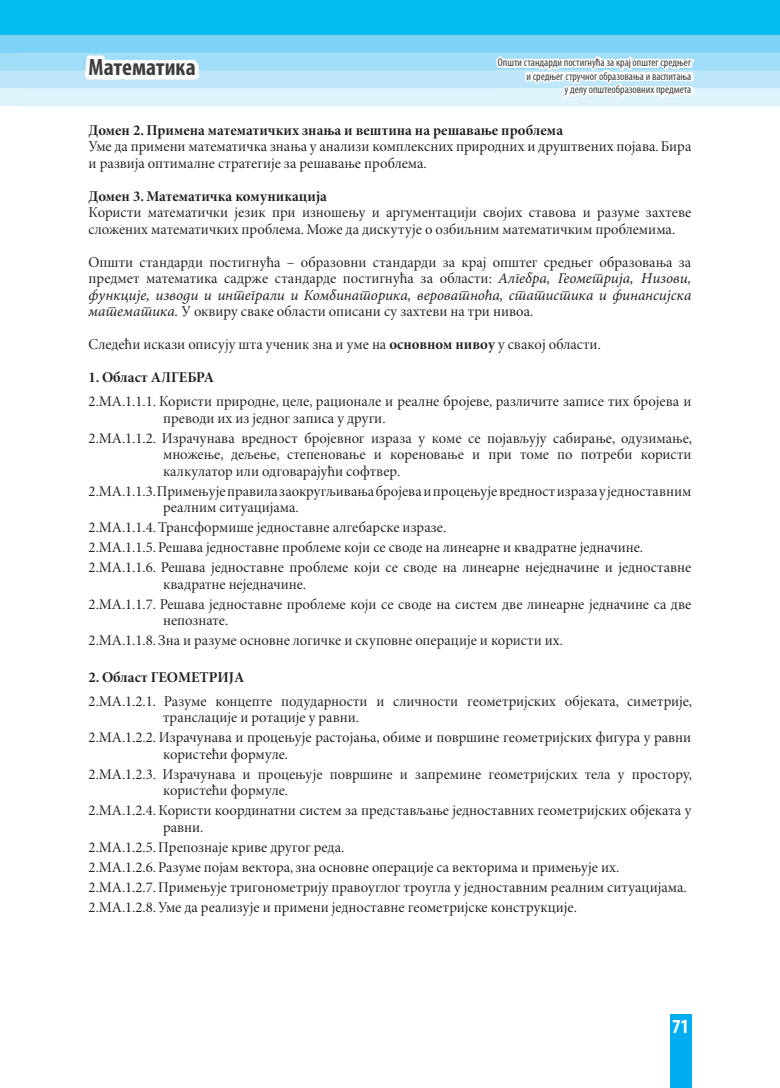
<style>
.page{position:relative;width:780px;height:1088px;background:#fff}
.page>*{position:absolute;margin:0;border:0;box-sizing:border-box;transform-origin:0 0}
.t1{font:700 condensed 23.75px "Myriad Pro";color:#3e3e3f}
.t2{font:700 condensed 20px "Myriad Pro";color:#fff}
.t3{font:15px/16.5px "Minion Pro Subh";color:#231f20}
.t4{font:15px "Minion Pro Bold Subh";color:#231f20}
.t5{font:italic 15px "Minion Pro";color:#231f20}
.t6{font:condensed 11.25px/13.5px "Myriad Pro";color:#3e3e3f;text-align:right}
.s1{font-family:"Minion Pro";font-style:italic}
.s2{font-family:"Minion Pro Bold Subh"}
</style>
<div class="page">
<div style="left:18px;top:0;width:762px;height:35px;background:#01bdf2"></div>
<div style="left:0;top:0;width:18px;height:35px;background:#01bdf2"></div>
<div style="left:18px;top:35px;width:762px;height:18px;background:#7dd3f6"></div>
<div style="left:0;top:35px;width:18px;height:18px;background:#7dd3f6"></div>
<div style="left:0;top:53px;width:18px;height:18px;background:#a0ddf8"></div>
<div style="left:0;top:71px;width:18px;height:18px;background:#bfe7fa"></div>
<svg style="left:18px;top:53px;width:762px;height:53px;background:#c2e8fa"></svg>
<div style="left:0;top:89px;width:18px;height:17px;background:#def3fc"></div>
<img style="left:86px;top:56px;width:112px;height:23px">
<img style="left:496px;top:56px;width:197px;height:41px">
<div style="left:669px;top:1014px;width:22px;height:74px;background:#00aeef"></div>
<h1 class="t1" style="left:89px;top:53px;width:109px">Математика</h1>
<p class="t6" style="left:498px;top:55px;width:195px">Општи стандарди постигнућа за крај општег средњег и средњег стручног образовања и васпитања<br>у делу општеобразовних предмета</p>
<p class="t4" style="left:89px;top:121px;width:476px">Домен 2. Примена математичких знања и вештина на решавање проблема</p>
<p class="t3" style="left:89px;top:139px;width:604px">Уме да примени математичка знања у анализи комплексних природних и друштвених појава. Бира и развија оптималне стратегије за решавање проблема.</p>
<p class="t4" style="left:89px;top:187px;width:240px">Домен 3. Математичка комуникација</p>
<p class="t3" style="left:89px;top:205px;width:604px">Користи математички језик при изношењу и аргументацији својих ставова и разуме захтеве сложених математичких проблема. Може да дискутује о озбиљним математичким проблемима.</p>
<p class="t3" style="left:89px;top:254px;width:604px">Општи стандарди постигнућа – образовни стандарди за крај општег средњег образовања за предмет математика садржe стандарде постигнућа за области: <span class="s1">Алгебра, Геометрија, Низови,</span></p>
<p class="t5" style="left:89px;top:285px;width:604px">функције, изводи и интеграли и Комбинаторика, вероватноћа, статистика и финансијска</p>
<p class="t3" style="left:89px;top:296px;width:513px;line-height:33px"><span class="s1">математика.</span> У оквиру сваке области описани су захтеви на три нивоа.<br>Следећи искази описују шта ученик зна и уме на <span class="s2">основном нивоу</span> у свакој области.</p>
<p class="t4" style="left:89px;top:369px;width:127px">1. Област АЛГЕБРА</p>
<p class="t3" style="left:163px;top:393px;width:530px;text-indent:-74px">2.МА.1.1.1. Користи природне, целе, рационале и реалне бројеве, различите записе тих бројева и преводи их из једног записа у други.</p>
<p class="t3" style="left:163px;top:430px;width:530px;text-align:justify;text-indent:-74px">2.МА.1.1.2. Израчунава вредност бројевног израза у коме се појављују сабирање, одузимање, множење, дељење, степеновање и кореновање и при томе по потреби користи калкулатор или одговарајући софтвер.</p>
<p class="t3" style="left:163px;top:483px;width:529px;text-indent:-74px">2.MA.1.1.3. Примењује правила заокругљивања бројева и процењује вредност израза у једноставним реалним ситуацијама.</p>
<p class="t3" style="left:89px;top:518px;width:604px;line-height:20px">2.MA.1.1.4. Трансформише једноставне алгебарске изразе.<br>2.МА.1.1.5. Решава једноставне проблеме који се своде на линеарне и квадратне једначине.<br>2.МА.1.1.6. Решава једноставне проблеме који се своде на линеарне неједначине и једноставне</p>
<p class="t3" style="left:89px;top:574px;width:604px;line-height:20px;text-indent:74px">квадратне неједначине.<br>2.МА.1.1.7. Решава једноставне проблеме који се своде на систем две линеарне једначине са две</p>
<p class="t3" style="left:89px;top:611px;width:475px;line-height:20px;text-indent:74px">непознате.<br>2.МА.1.1.8. Зна и разуме основне логичке и скуповне операције и користи их.</p>
<p class="t4" style="left:89px;top:668px;width:157px">2. Област ГЕОМЕТРИЈА</p>
<p class="t3" style="left:163px;top:693px;width:530px;text-indent:-74px">2.МА.1.2.1. Разуме концепте подударности и сличности геометријских објеката, симетрије, транслације и ротације у равни.</p>
<p class="t3" style="left:163px;top:729px;width:529px;text-indent:-74px">2.МА.1.2.2. Израчунава и процењује растојања, обиме и површине геометријских фигура у равни користећи формуле.</p>
<p class="t3" style="left:163px;top:766px;width:530px;text-indent:-74px">2.МА.1.2.3. Израчунава и процењује површине и запремине геометријских тела у простору, користећи формуле.</p>
<p class="t3" style="left:163px;top:802px;width:529px;text-indent:-74px">2.МА.1.2.4. Користи координатни систем за представљање једноставних геометријских објеката у равни.</p>
<p class="t3" style="left:89px;top:837px;width:599px;line-height:20px">2.МА.1.2.5. Препознаје криве другог реда.<br>2.МА.1.2.6. Разуме појам вектора, зна основне операције са векторима и примењује их.<br>2.МА.1.2.7. Примењује тригонометрију правоуглог троугла у једноставним реалним ситуацијама.<br>2.МА.1.2.8. Уме да реализује и примени једноставне геометријске конструкције.</p>
<h2 class="t2" style="left:672px;top:1014px;width:19px">71</h2>
</div>
